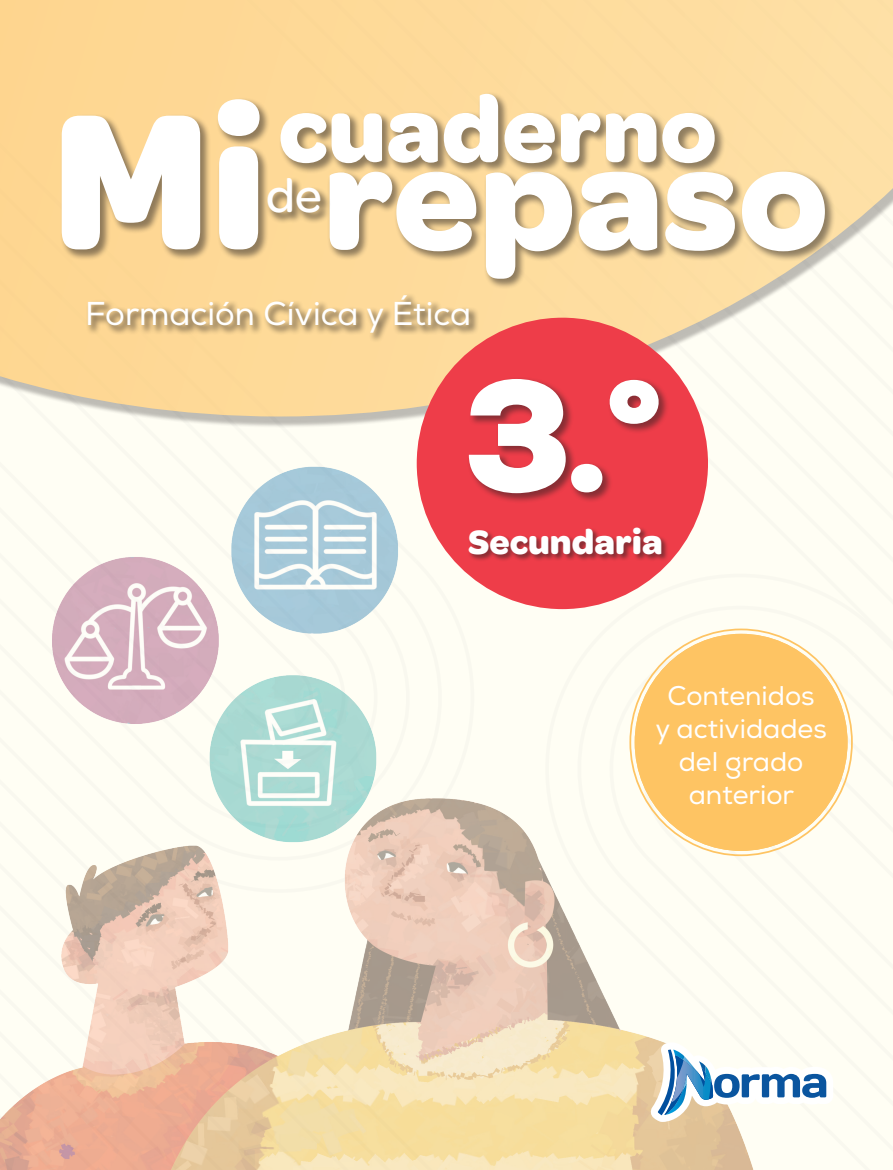
<style>
.page{position:relative;width:893px;height:1170px;background:#fff}
.page>*{position:absolute;margin:0;border:0;box-sizing:border-box;transform-origin:0 0}
.t1{font:700 203.55px "Omnes";color:#fff}
.t2{font:900 157.5px "Nexa";color:#fff}
.t3{font:700 153px "Omnes";color:#fff}
.t4{font:700 96.45px "Omnes";color:#fff}
.t5{font:500 49.5px "Omnes";color:#fff}
.t6{font:700 36px "Omnes";color:#fff}
.t7{font:33px "Nexa";color:#fff}
.t8{font:27px/33px "Nexa";color:#fff;text-align:center}
</style>
<div class="page">
<svg style="left:0;top:0;width:893px;height:416px;background:#fcdea7"></svg>
<img style="left:0;top:420px;width:868px;height:749px">
<div style="left:417px;top:317px;width:291px;height:292px;background:#ee3d49;border-radius:50%"></div>
<div style="left:467px;top:376px;width:203px;height:128px;background:#231f20;opacity:.5"></div>
<div style="left:468px;top:526px;width:201px;height:36px;background:#231f20;opacity:.5"></div>
<svg style="left:642px;top:630px;width:251px;height:539px"></svg>
<div style="left:60px;top:97px;width:211px;height:164px;background:#231f20;opacity:.5"></div>
<div style="left:327px;top:169px;width:509px;height:121px;background:#231f20;opacity:.5"></div>
<div style="left:266px;top:176px;width:65px;height:48px;background:#231f20;opacity:.5"></div>
<div style="left:278px;top:92px;width:448px;height:83px;background:#231f20;opacity:.5"></div>
<div style="left:635px;top:633px;width:212px;height:217px;background:#fec463;border-radius:50%"></div>
<div style="left:635px;top:633px;width:212px;height:217px;border:5px solid #fec463;border-radius:50%"></div>
<div style="left:86px;top:293px;width:394px;height:50px;background:#231f20;opacity:.5"></div>
<h1 class="t1" style="left:52px;top:30px;width:217px">Mi</h1>
<h3 class="t4" style="left:278px;top:58px;width:440px">cuaderno</h3>
<h3 class="t5" style="left:266px;top:162px;width:57px">de</h3>
<h3 class="t3" style="left:323px;top:85px;width:507px">repaso</h3>
<p class="t7" style="left:85px;top:294px;width:388px">Formación Cívica y Ética</p>
<h2 class="t2" style="left:463px;top:335px;width:207px">3.˚</h2>
<h3 class="t6" style="left:468px;top:515px;width:196px">Secundaria</h3>
<p class="t8" style="left:655px;top:680px;width:173px">Contenidos<br>y actividades del grado anterior</p>
</div>
